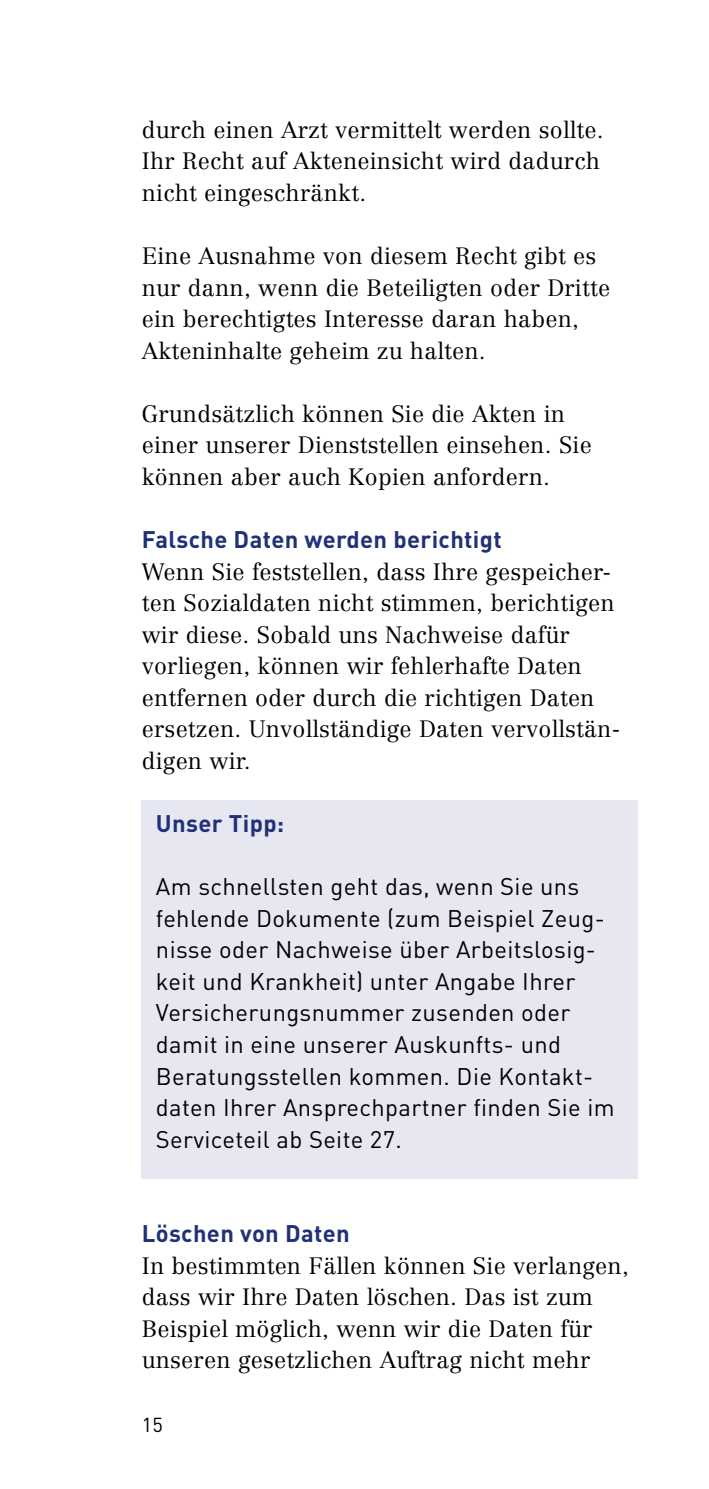
<style>
.page{position:relative;width:709px;height:1489px;background:#fff}
.page>*{position:absolute;margin:0;border:0;box-sizing:border-box;transform-origin:0 0}
.t1{font:23.75px/31.5px "DIN";letter-spacing:.015em;color:#000}
.t2{font:700 23.75px "DIN";letter-spacing:.015em;color:#213178}
.t3{font:300 23.25px/31.5px "Centennial";letter-spacing:.01em;color:#000}
.t4{font:20px "DIN";color:#000}
</style>
<div class="page">
<div style="left:142px;top:800px;width:496px;height:378px;background:#e7e7f1"></div>
<p class="t3" style="left:142px;top:114px;width:463px">durch einen Arzt vermittelt werden sollte.<br>Ihr Recht auf Akteneinsicht wird dadurch nicht eingeschränkt.</p>
<p class="t3" style="left:142px;top:240px;width:470px">Eine Ausnahme von diesem Recht gibt es nur dann, wenn die Beteiligten oder Dritte ein berechtigtes Interesse daran haben, Akteninhalte geheim zu halten.</p>
<p class="t3" style="left:142px;top:398px;width:451px">Grundsätzlich können Sie die Akten in einer unserer Dienststellen einsehen. Sie können aber auch Kopien anfordern.</p>
<p class="t2" style="left:142px;top:524px;width:361px">Falsche Daten werden berichtigt</p>
<p class="t3" style="left:142px;top:555px;width:480px">Wenn Sie feststellen, dass Ihre gespeicher&shy;ten Sozialdaten nicht stimmen, berichtigen wir diese. Sobald uns Nachweise dafür vorliegen, können wir fehlerhafte Daten entfernen oder durch die richtigen Daten ersetzen. Unvollständige Daten vervollstän&shy;digen wir.</p>
<p class="t2" style="left:156px;top:807px;width:130px">Unser Tipp:</p>
<p class="t1" style="left:156px;top:870px;width:460px">Am schnellsten geht das, wenn Sie uns fehlende Dokumente (zum Beispiel Zeug&shy;nisse oder Nachweise über Arbeitslosig&shy;keit und Krankheit) unter Angabe Ihrer Versicherungsnummer zusenden oder damit in eine unserer Auskunfts- und Beratungsstellen kommen. Die Kontakt&shy;daten Ihrer Ansprechpartner finden Sie im Serviceteil ab Seite 27.</p>
<p class="t2" style="left:142px;top:1217px;width:209px">Löschen von Daten</p>
<p class="t3" style="left:142px;top:1249px;width:488px">In bestimmten Fällen können Sie verlangen, dass wir Ihre Daten löschen. Das ist zum Beispiel möglich, wenn wir die Daten für unseren gesetzlichen Auftrag nicht mehr</p>
<p class="t4" style="left:142px;top:1411px;width:23px">15</p>
</div>
